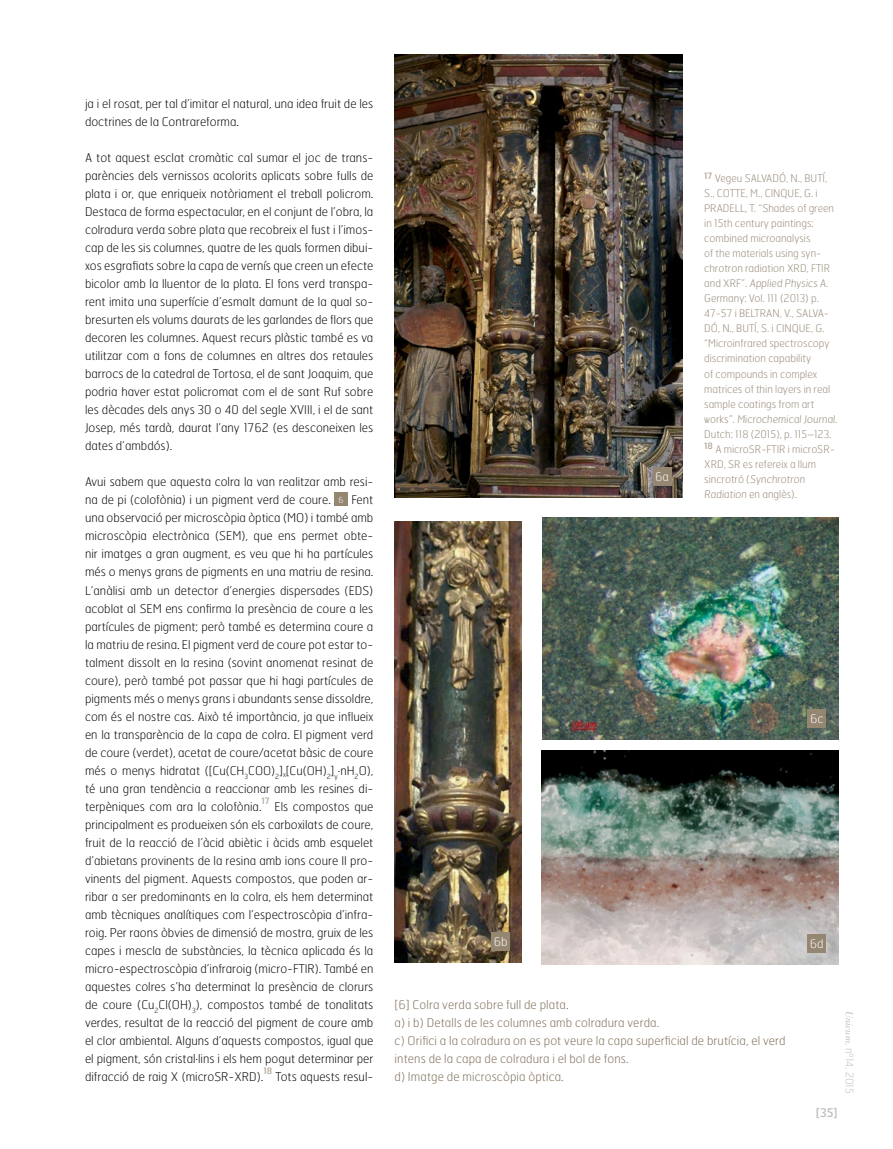
<style>
.page{position:relative;width:893px;height:1149px;background:#fff}
.page>*{position:absolute;margin:0;border:0;box-sizing:border-box;transform-origin:0 0}
.t1{font:100 12px/18px "Hermes";color:#000;text-align:justify}
.t2{font:100 12px/18px "Hermes";letter-spacing:.01em;color:#7c6a55}
.t3{font:100 12px "Hermes";color:#fff}
.t4{font:12px "Hermes";color:#bcbec0}
.t5{font:100 10.5px/15px "Hermes";color:#978877}
.t6{font:100 10.5px "Hermes";color:#bcbec0}
.t7{font:8.7px "Hermes";color:#b1a699}
.s1{font-family:"Bodoni Std";font-weight:400;font-style:italic}
</style>
<div class="page">
<div style="left:335px;top:492px;width:13px;height:14px;background:#948671"></div>
<img style="left:395px;top:54px;width:288px;height:443px">
<img style="left:395px;top:521px;width:126px;height:441px">
<img style="left:542px;top:517px;width:296px;height:222px">
<img style="left:541px;top:750px;width:297px;height:214px">
<div style="left:653px;top:467px;width:18px;height:18px;background:#948671"></div>
<div style="left:807px;top:709px;width:19px;height:18px;background:#948671"></div>
<div style="left:491px;top:932px;width:19px;height:18px;background:#948671"></div>
<div style="left:807px;top:933px;width:19px;height:19px;background:#948671"></div>
<p class="t1" style="left:85px;top:94px;width:290px">ja i el rosat, per tal d’imitar el natural, una idea fruit de les doctrines de la Contrareforma.</p>
<p class="t1" style="left:85px;top:148px;width:290px">A tot aquest esclat cromàtic cal sumar el joc de trans&shy;parències dels vernissos acolorits aplicats sobre fulls de plata i or, que enriqueix notòriament el treball policrom.<br>Destaca de forma espectacular, en el conjunt de l’obra, la colradura verda sobre plata que recobreix el fust i l’imos&shy;cap de les sis columnes, quatre de les quals formen dibui&shy;xos esgrafiats sobre la capa de vernís que creen un efecte bicolor amb la lluentor de la plata. El fons verd transpa&shy;rent imita una superfície d’esmalt damunt de la qual so&shy;bresurten els volums daurats de les garlandes de flors que decoren les columnes. Aquest recurs plàstic també es va utilitzar com a fons de columnes en altres dos retaules barrocs de la catedral de Tortosa, el de sant Joaquim, que podria haver estat policromat com el de sant Ruf sobre les dècades dels anys 30 o 40 del segle XVIII, i el de sant Josep, més tardà, daurat l’any 1762 (es desconeixen les dates d’ambdós).</p>
<p class="t1" style="left:85px;top:472px;width:290px">Avui sabem que aquesta colra la van realitzar amb resi&shy;na de pi (colofònia) i un pigment verd de coure. <sup>6</sup> Fent una observació per microscòpia òptica (MO) i també amb microscòpia electrònica (SEM), que ens permet obte&shy;nir imatges a gran augment, es veu que hi ha partícules més o menys grans de pigments en una matriu de resina.<br>L’anàlisi amb un detector d’energies dispersades (EDS) acoblat al SEM ens confirma la presència de coure a les partícules de pigment; però també es determina coure a la matriu de resina. El pigment verd de coure pot estar to&shy;talment dissolt en la resina (sovint anomenat resinat de coure), però també pot passar que hi hagi partícules de pigments més o menys grans i abundants sense dissoldre, com és el nostre cas. Això té importància, ja que influeix en la transparència de la capa de colra. El pigment verd de coure (verdet), acetat de coure/acetat bàsic de coure més o menys hidratat ([Cu(CH<sub>3</sub>COO)<sub>2</sub>]<sub>x</sub>[Cu(OH)<sub>2</sub>]<sub>y</sub>·nH<sub>2</sub>O), té una gran tendència a reaccionar amb les resines di&shy;terpèniques com ara la colofònia.</p>
<p class="t7" style="left:262px;top:795px;width:10px">17</p>
<p class="t1" style="left:85px;top:796px;width:290px;text-indent:189px">Els compostos que principalment es produeixen són els carboxilats de coure, fruit de la reacció de l’àcid abiètic i àcids amb esquelet d’abietans provinents de la resina amb ions coure II pro&shy;vinents del pigment. Aquests compostos, que poden ar&shy;ribar a ser predominants en la colra, els hem determinat amb tècniques analítiques com l’espectroscòpia d’infra&shy;roig. Per raons òbvies de dimensió de mostra, gruix de les capes i mescla de substàncies, la tècnica aplicada és la micro-espectroscòpia d’infraroig (micro-FTIR). També en aquestes colres s’ha determinat la presència de clorurs de coure (Cu<sub>2</sub>Cl(OH)<sub>3</sub>), compostos també de tonalitats verdes, resultat de la reacció del pigment de coure amb el clor ambiental. Alguns d’aquests compostos, igual que el pigment, són cristal·lins i els hem pogut determinar per difracció de raig X (microSR-XRD).</p>
<p class="t7" style="left:263px;top:1065px;width:10px">18</p>
<p class="t1" style="left:276px;top:1066px;width:99px">Tots aquests resul-</p>
<p class="t3" style="left:655px;top:469px;width:15px">6a</p>
<p class="t5" style="left:704px;top:171px;width:136px"><sup>17</sup> Vegeu SALVADÓ, N., BUTÍ,<br>S., COTTE, M., CINQUE, G. i<br>PRADELL, T. “Shades of green in 15th century paintings: combined microanalysis<br>of the materials using syn&shy;chrotron radiation XRD, FTIR and XRF”. Applied Physics A.<br>Germany: Vol. 111 (2013) p.<br>47-57 i BELTRAN, V., SALVA-<br>DÓ, N., BUTÍ, S. i CINQUE, G. “Microinfrared spectroscopy discrimination capability<br>of compounds in complex matrices of thin layers in real sample coatings from art works”. Microchemical Journal.<br>Dutch: 118 (2015), p. 115–123.<br><sup>18</sup> A microSR-FTIR i microSR-<br>XRD, SR es refereix a llum sincrotró (Synchrotron<br>Radiation en anglès).</p>
<p class="t3" style="left:810px;top:711px;width:15px">6c</p>
<p class="t3" style="left:494px;top:934px;width:15px">6b</p>
<p class="t3" style="left:810px;top:935px;width:15px">6d</p>
<p class="t2" style="left:395px;top:994px;width:393px">[6] Colra verda sobre full de plata.<br>a) i b) Detalls de les columnes amb colradura verda.<br>c) Orifici a la colradura on es pot veure la capa superficial de brutícia, el verd intens de la capa de colradura i el bol de fons.<br>d) Imatge de microscòpia òptica.</p>
<p class="t4" style="left:816px;top:1104px;width:23px">[35]</p>
<p class="t6" style="left:856px;top:1010px;width:84px;rotate:90deg"><span class="s1">Unicum</span>, nº14, 2015</p>
</div>
